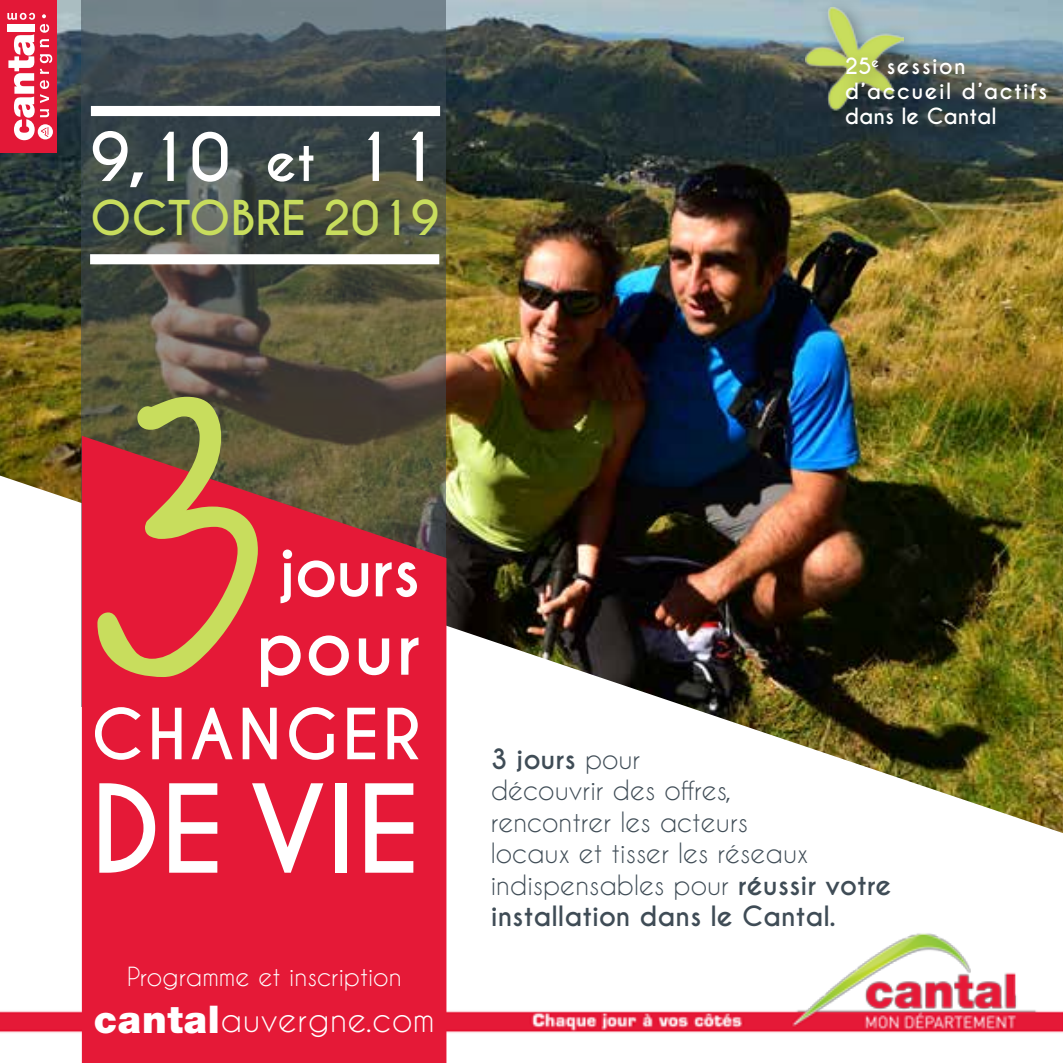
<style>
.page{position:relative;width:1063px;height:1063px;background:#fff}
.page>*{position:absolute;margin:0;border:0;box-sizing:border-box;transform-origin:0 0}
.t1{font:700 634.25px "Always Forever";color:#c8dd5d}
.t2{font:700 114.5px "Caviar Dreams";color:#fff}
.t3{font:700 72.25px "Caviar Dreams";color:#fff}
.t4{font:700 66px "Caviar Dreams";letter-spacing:.055em;color:#fff}
.t5{font:700 63px "Caviar Dreams";color:#fff}
.t6{font:700 45px "Caviar Dreams";color:#c8dd5d}
.t7{font:32.5px "Caviar Dreams";letter-spacing:.02em;color:#fff}
.t8{font:26.25px/31.5px "Caviar Dreams";color:#3f4c56}
.t9{font:24.75px "Caviar Dreams";color:#fff}
.t10{font:700 21px/25.2px "Caviar Dreams";letter-spacing:.07em;color:#fff}
.s1{font-size:50.5px}
.s2{font-family:"Helvetica Neue";font-weight:900;font-size:38.25px}
.s3{font-weight:700}
</style>
<div class="page">
<img style="left:0;top:0;width:1063px;height:476px">
<img style="left:1px;top:476px;width:1062px;height:404px">
<img style="left:0;top:880px;width:1063px;height:183px">
<div style="left:0;top:0;width:56px;height:152px;background:#e31837"></div>
<svg style="left:7px;top:13px;width:46px;height:127px"></svg>
<svg style="left:82px;top:0;width:364px;height:436px;background:#4d5249"></svg>
<svg style="left:82px;top:436px;width:364px;height:627px;background:#d71f37"></svg>
<div style="left:91px;top:106px;width:349px;height:10px;background:#fff"></div>
<div style="left:90px;top:254px;width:349px;height:10px;background:#fff"></div>
<div style="left:796px;top:0;width:125px;height:129px;background:#000;opacity:.35"></div>
<img style="left:805px;top:7px;width:98px;height:107px">
<div style="left:837px;top:48px;width:226px;height:96px;background:#000;opacity:.35"></div>
<h3 class="t5" style="left:90px;top:119px;width:351px">9,10 <span class="s1">et</span> 11</h3>
<h3 class="t6" style="left:90px;top:191px;width:351px">OCTOBRE 2019</h3>
<p class="t10" style="left:845px;top:54px;width:204px">25<sup>e</sup> session d’accueil d’actifs dans le Cantal</p>
<h1 class="t1" style="left:97px;top:271px;width:169px">3</h1>
<h3 class="t4" style="left:279px;top:532px;width:143px">jours</h3>
<h3 class="t3" style="left:256px;top:604px;width:166px">pour</h3>
<h3 class="t4" style="left:91px;top:695px;width:331px">CHANGER</h3>
<h2 class="t2" style="left:91px;top:760px;width:331px">DE VIE</h2>
<p class="t9" style="left:127px;top:962px;width:276px">Programme et inscription</p>
<p class="t7" style="left:94px;top:1000px;width:342px"><span class="s2">cantal</span>auvergne.com</p>
<p class="t8" style="left:491px;top:743px;width:403px"><span class="s3">3 jours</span> pour<br>découvrir des offres,<br>rencontrer les acteurs<br>locaux et tisser les réseaux indispensables pour <span class="s3">réussir votre installation dans le Cantal.</span></p>
</div>
